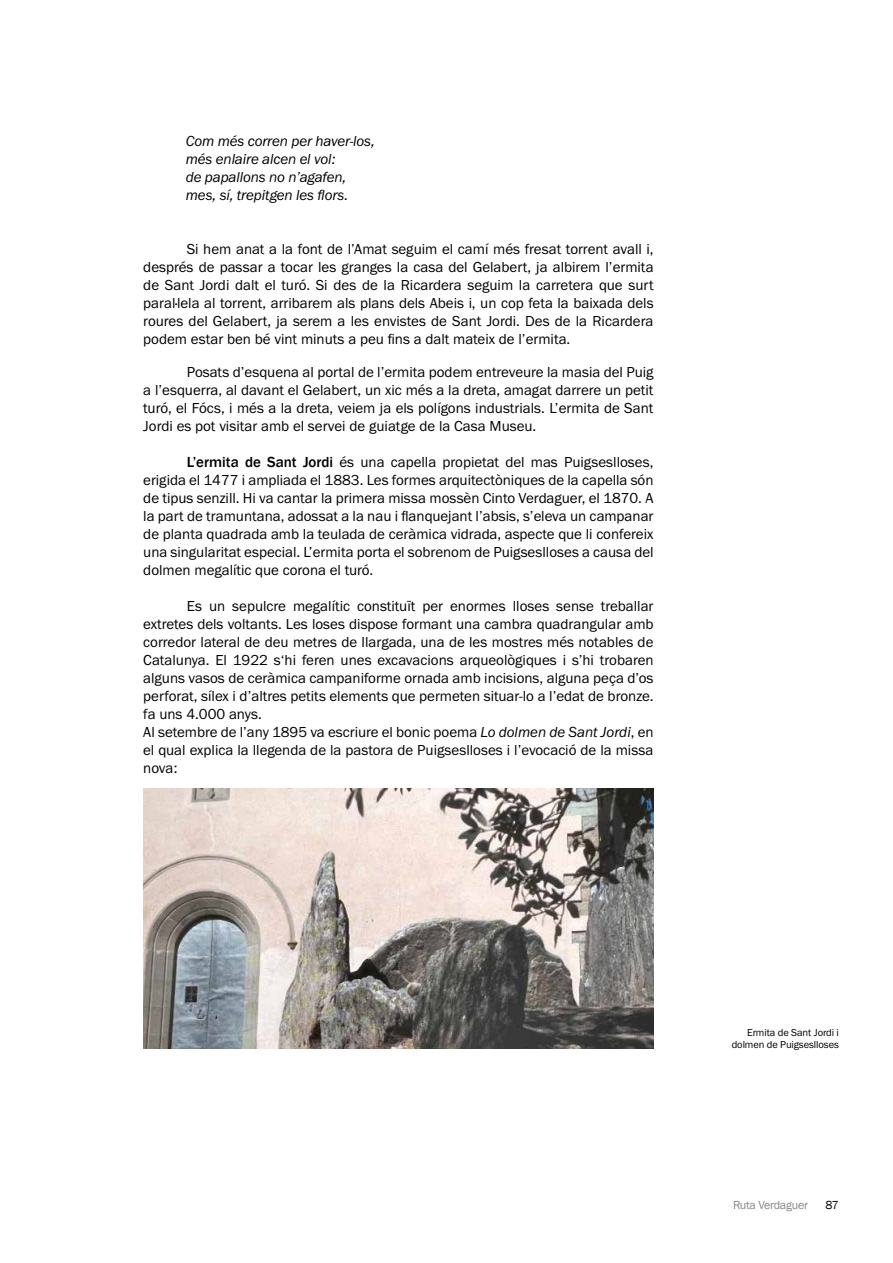
<style>
.page{position:relative;width:893px;height:1263px;background:#fff}
.page>*{position:absolute;margin:0;border:0;box-sizing:border-box;transform-origin:0 0}
.t1{font:15px/18px "Franklin Gothic URW Boo";color:#000;text-align:justify}
.t2{font:15px/18px "Franklin Gothic URW Boo Ita";letter-spacing:-.01em;color:#000}
.t3{font:12px "Franklin Gothic";letter-spacing:-.02em;color:#878787}
.t4{font:12px "Franklin Gothic";color:#000}
.t5{font:10.5px/12px "Franklin Gothic URW Boo";letter-spacing:-.01em;color:#000;text-align:right}
.s1{font-family:"Franklin Gothic";font-weight:500}
.s2{font-family:"Franklin Gothic URW Boo Ita"}
</style>
<div class="page">
<img style="left:143px;top:789px;width:511px;height:259px">
<p class="t2" style="left:186px;top:131px;width:191px">Com més corren per haver-los, més enlaire alcen el vol:<br>de papallons no n’agafen, mes, sí, trepitgen les flors.</p>
<p class="t1" style="left:143px;top:239px;width:512px;text-indent:44px">Si hem anat a la font de l’Amat seguim el camí més fresat torrent avall i, després de passar a tocar les granges la casa del Gelabert, ja albirem l’ermita de Sant Jordi dalt el turó. Si des de la Ricardera seguim la carretera que surt paral·lela al torrent, arribarem als plans dels Abeis i, un cop feta la baixada dels roures del Gelabert, ja serem a les envistes de Sant Jordi. Des de la Ricardera podem estar ben bé vint minuts a peu fins a dalt mateix de l’ermita.</p>
<p class="t1" style="left:143px;top:362px;width:512px;text-indent:44px">Posats d’esquena al portal de l’ermita podem entreveure la masia del Puig a l’esquerra, al davant el Gelabert, un xic més a la dreta, amagat darrere un petit turó, el Fócs, i més a la dreta, veiem ja els polígons industrials. L’ermita de Sant Jordi es pot visitar amb el servei de guiatge de la Casa Museu.</p>
<p class="t1" style="left:143px;top:452px;width:512px;text-indent:43px"><span class="s1">L’ermita de Sant Jordi</span> és una capella propietat del mas Puigseslloses, erigida el 1477 i ampliada el 1883. Les formes arquitectòniques de la capella són de tipus senzill. Hi va cantar la primera missa mossèn Cinto Verdaguer, el 1870. A la part de tramuntana, adossat a la nau i flanquejant l’absis, s’eleva un campanar de planta quadrada amb la teulada de ceràmica vidrada, aspecte que li confereix una singularitat especial. L’ermita porta el sobrenom de Puigseslloses a causa del dolmen megalític que corona el turó.</p>
<p class="t1" style="left:143px;top:596px;width:512px;text-align:left;text-indent:44px">Es un sepulcre megalític constituït per enormes lloses sense treballar extretes dels voltants. Les loses dispose formant una cambra quadrangular amb corredor lateral de deu metres de llargada, una de les mostres més notables de Catalunya. El 1922 s‘hi feren unes excavacions arqueològiques i s’hi trobaren alguns vasos de ceràmica campaniforme ornada amb incisions, alguna peça d’os perforat, sílex i d’altres petits elements que permeten situar-lo a l’edat de bronze. fa uns 4.000 anys.<br>Al setembre de l’any 1895 va escriure el bonic poema <span class="s2">Lo dolmen de Sant Jordi</span>, en el qual explica la llegenda de la pastora de Puigseslloses i l’evocació de la missa nova:</p>
<p class="t5" style="left:732px;top:1026px;width:109px">Ermita de Sant Jordi i dolmen de Puigseslloses</p>
<p class="t3" style="left:733px;top:1197px;width:76px">Ruta Verdaguer</p>
<p class="t4" style="left:825px;top:1197px;width:15px">87</p>
</div>
